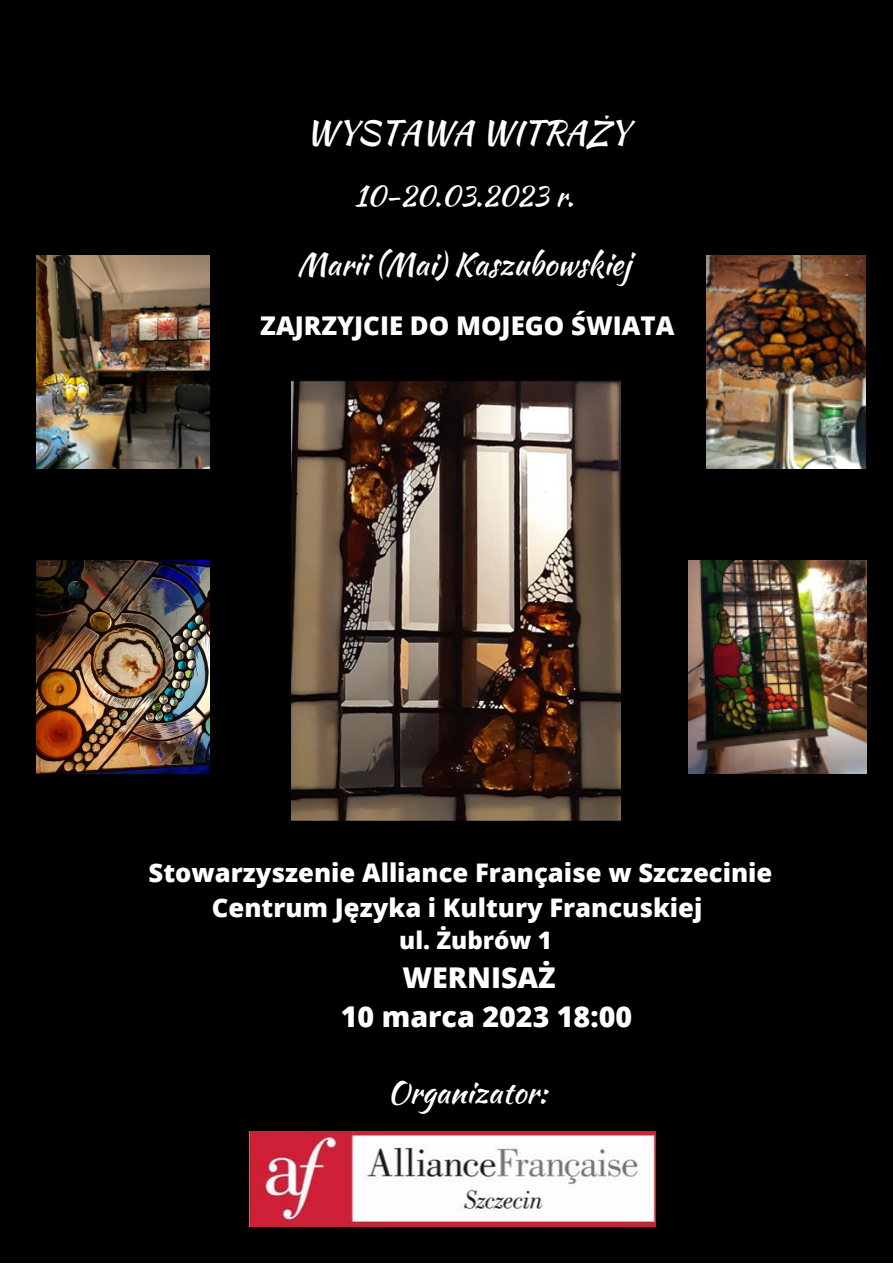
<style>
.page{position:relative;width:893px;height:1264px;background:#fff}
.page>*{position:absolute;margin:0;border:0;box-sizing:border-box;transform-origin:0 0}
.t1{font:32.85px "Kaushan Script";color:#fff}
.t2{font:30.9px "Kaushan Script";color:#fff}
.t3{font:30.45px "Kaushan Script";color:#fff}
.t4{font:800 28.65px/39.3px "Open Sans";color:#fff;text-align:center}
.t5{font:28.35px "Kaushan Script";color:#fff}
.t6{font:800 25.8px "Open Sans";color:#fff}
.t7{font:800 25.65px/34.8px "Open Sans";color:#fff;text-align:center}
.t8{font:800 24.15px "Open Sans";color:#fff}
.t9{font:5.1px "Kaushan Script";color:#fff}
</style>
<div class="page">
<div style="left:0;top:0;width:892px;height:1262px;background:#000"></div>
<img style="left:291px;top:380px;width:329px;height:440px">
<img style="left:37px;top:560px;width:173px;height:213px">
<img style="left:688px;top:560px;width:178px;height:213px">
<img style="left:37px;top:255px;width:173px;height:214px">
<img style="left:706px;top:255px;width:159px;height:214px">
<img style="left:249px;top:1131px;width:406px;height:95px">
<p class="t1" style="left:305px;top:108px;width:325px">WYSTAWA WITRAŻY</p>
<p class="t5" style="left:354px;top:175px;width:221px">10-20.03.2023 r.</p>
<p class="t2" style="left:297px;top:242px;width:335px">Marii (Mai) Kaszubowskiej</p>
<p class="t9" style="left:473px;top:257px;width:4px">ç</p>
<p class="t6" style="left:260px;top:307px;width:416px">ZAJRZYJCIE DO MOJEGO ŚWIATA</p>
<p class="t7" style="left:149px;top:854px;width:625px">Stowarzyszenie Alliance Française w Szczecinie<br>Centrum Języka i Kultury Francuskiej</p>
<p class="t8" style="left:399px;top:923px;width:154px">ul. Żubrów 1</p>
<p class="t4" style="left:341px;top:956px;width:293px">WERNISAŻ<br>10 marca 2023 18:00</p>
<p class="t3" style="left:387px;top:1070px;width:161px">Organizator:</p>
</div>
